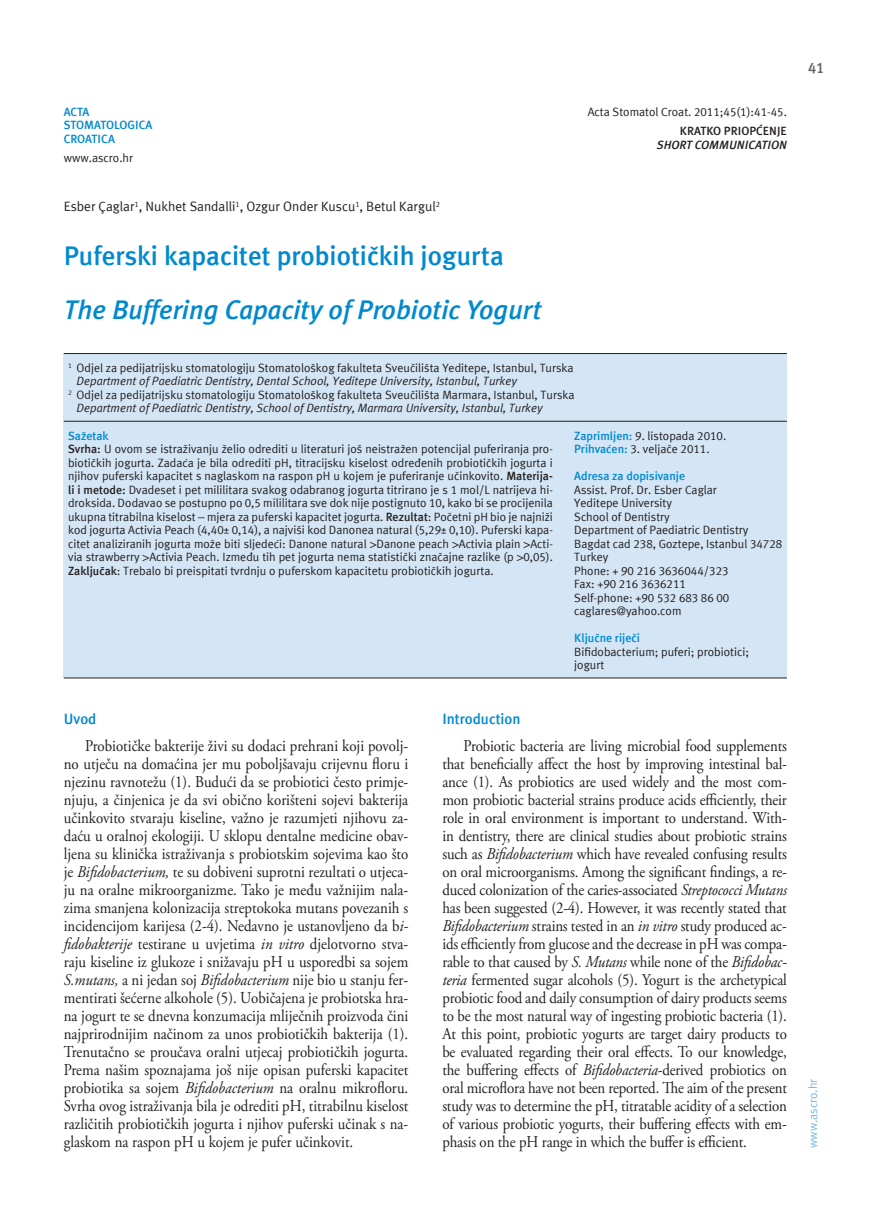
<style>
.page{position:relative;width:872px;height:1212px;background:#fff}
.page>*{position:absolute;margin:0;border:0;box-sizing:border-box;transform-origin:0 0}
.t1{font:italic 700 27px "Meta ASC";color:#0089cf}
.t2{font:700 27px "Meta ASC";color:#0089cf}
.t3{font:16.5px/18px "Adobe Garamond Pro";letter-spacing:-.01em;color:#231f20;text-align:justify;scale:.9 1}
.t4{font:700 15px "Meta ASC";color:#0089cf}
.t5{font:700 15px "Meta ASC";color:#636366}
.t6{font:13.5px "Meta ASC";color:#231f20}
.t7{font:12px/13.5px "Meta ASC";color:#231f20}
.t8{font:italic 12px "Meta ASC";color:#231f20}
.t9{font:700 12px/13.5px "Meta ASC";color:#0089cf}
.t10{font:italic 700 12px "Meta ASC";color:#231f20}
.t11{font:700 12px "Meta ASC";color:#231f20}
.t12{font:12px "Meta ASC";color:#77b6e4}
.s1{font-weight:700;color:#0089cf}
.s2{font-weight:700}
.s3{font-style:italic}
</style>
<div class="page">
<div style="left:64px;top:353px;width:723px;height:325px;background:#d4e6f6"></div>
<hr style="left:64px;top:353px;width:723px;height:1px;background:#231f20">
<hr style="left:64px;top:421px;width:723px;height:1px;background:#231f20">
<hr style="left:64px;top:678px;width:723px;height:1px;background:#231f20">
<p class="t9" style="left:64px;top:105px;width:90px">ACTA<br>STOMATOLOGICA<br>CROATICA</p>
<p class="t7" style="left:64px;top:151px;width:71px">www.ascro.hr</p>
<p class="t7" style="left:588px;top:105px;width:201px">Acta Stomatol Croat. 2011;45(1):41-45.</p>
<p class="t11" style="left:680px;top:124px;width:109px">KRATKO PRIOPĆENJE</p>
<p class="t10" style="left:657px;top:138px;width:132px">SHORT COMMUNICATION</p>
<p class="t6" style="left:64px;top:199px;width:378px">Esber Çaglar<sup>1</sup>, Nukhet Sandalli<sup>1</sup>, Ozgur Onder Kuscu<sup>1</sup>, Betul Kargul<sup>2</sup></p>
<h1 class="t2" style="left:64px;top:240px;width:441px">Puferski kapacitet probiotičkih jogurta</h1>
<h1 class="t1" style="left:64px;top:294px;width:479px">The Buffering Capacity of Probiotic Yogurt</h1>
<p class="t7" style="left:68px;top:361px;width:507px"><sup>1</sup> Odjel za pedijatrijsku stomatologiju Stomatološkog fakulteta Sveučilišta Yeditepe, Istanbul, Turska</p>
<p class="t8" style="left:77px;top:374px;width:442px">Department of Paediatric Dentistry, Dental School, Yeditepe University, Istanbul, Turkey</p>
<p class="t7" style="left:68px;top:388px;width:508px"><sup>2</sup> Odjel za pedijatrijsku stomatologiju Stomatološkog fakulteta Sveučilišta Marmara, Istanbul, Turska</p>
<p class="t8" style="left:77px;top:401px;width:468px">Department of Paediatric Dentistry, School of Dentistry, Marmara University, Istanbul, Turkey</p>
<p class="t7" style="left:68px;top:428px;width:486px"><span class="s1">Sažetak<br></span><span class="s2">Svrha:</span> U ovom se istraživanju želio odrediti u literaturi još neistražen potencijal puferiranja pro&shy;biotičkih jogurta. Zadaća je bila odrediti pH, titracijsku kiselost određenih probiotičkih jogurta i njihov puferski kapacitet s naglaskom na raspon pH u kojem je puferiranje učinkovito. <span class="s2">Materija&shy;li i metode:</span> Dvadeset i pet mililitara svakog odabranog jogurta titrirano je s 1 mol/L natrijeva hi&shy;droksida. Dodavao se postupno po 0,5 mililitara sve dok nije postignuto 10, kako bi se procijenila ukupna titrabilna kiselost – mjera za puferski kapacitet jogurta. <span class="s2">Rezultat</span>: Početni pH bio je najniži kod jogurta Activia Peach (4,40± 0,14), a najviši kod Danonea natural (5,29± 0,10). Puferski kapa&shy;citet analiziranih jogurta može biti sljedeći: Danone natural &gt;Danone peach &gt;Activia plain &gt;Acti&shy;via strawberry &gt;Activia Peach. Između tih pet jogurta nema statistički značajne razlike (p &gt;0,05).<br><span class="s2">Zaključak</span>: Trebalo bi preispitati tvrdnju o puferskom kapacitetu probiotičkih jogurta.</p>
<p class="t7" style="left:574px;top:428px;width:153px"><span class="s1">Zaprimljen:</span> 9. listopada 2010.<br><span class="s1">Prihvaćen:</span> 3. veljače 2011.</p>
<p class="t9" style="left:574px;top:469px;width:112px">Adresa za dopisivanje</p>
<p class="t7" style="left:574px;top:482px;width:209px">Assist. Prof. Dr. Esber Caglar<br>Yeditepe University<br>School of Dentistry<br>Department of Paediatric Dentistry<br>Bagdat cad 238, Goztepe, Istanbul 34728<br>Turkey<br>Phone: + 90 216 3636044/323<br>Fax: +90 216 3636211<br>Self-phone: +90 532 683 86 00 caglares@yahoo.com</p>
<p class="t9" style="left:574px;top:631px;width:67px">Ključne riječi</p>
<p class="t7" style="left:574px;top:644px;width:176px">Bifidobacterium; puferi; probiotici; jogurt</p>
<p class="t4" style="left:64px;top:710px;width:34px">Uvod</p>
<p class="t3" style="left:64px;top:737px;width:384px;text-indent:21px">Probiotičke bakterije živi su dodaci prehrani koji povolj&shy;no utječu na domaćina jer mu poboljšavaju crijevnu floru i njezinu ravnotežu (1). Budući da se probiotici često primje&shy;njuju, a činjenica je da svi obično korišteni sojevi bakterija učinkovito stvaraju kiseline, važno je razumjeti njihovu za&shy;daću u oralnoj ekologiji. U sklopu dentalne medicine obav&shy;ljena su klinička istraživanja s probiotskim sojevima kao što je <span class="s3">Bifidobacterium,</span> te su dobiveni suprotni rezultati o utjeca&shy;ju na oralne mikroorganizme. Tako je među važnijim nala&shy;zima smanjena kolonizacija streptokoka mutans povezanih s incidencijom karijesa (2-4). Nedavno je ustanovljeno da b<span class="s3">i&shy;fidobakterije</span> testirane u uvjetima <span class="s3">in vitro</span> djelotvorno stva&shy;raju kiseline iz glukoze i snižavaju pH u usporedbi sa sojem <span class="s3">S.mutans,</span> a ni jedan soj <span class="s3">Bifidobacterium</span> nije bio u stanju fer&shy;mentirati šećerne alkohole (5). Uobičajena je probiotska hra&shy;na jogurt te se dnevna konzumacija mliječnih proizvoda čini najprirodnijim načinom za unos probiotičkih bakterija (1).<br>Trenutačno se proučava oralni utjecaj probiotičkih jogurta.<br>Prema našim spoznajama još nije opisan puferski kapacitet probiotika sa sojem <span class="s3">Bifidobacterium</span> na oralnu mikrofloru.<br>Svrha ovog istraživanja bila je odrediti pH, titrabilnu kiselost različitih probiotičkih jogurta i njihov puferski učinak s na&shy;glaskom na raspon pH u kojem je pufer učinkovit.</p>
<p class="t4" style="left:442px;top:710px;width:80px">Introduction</p>
<p class="t3" style="left:442px;top:737px;width:384px;text-indent:21px">Probiotic bacteria are living microbial food supplements that beneficially affect the host by improving intestinal bal&shy;ance (1). As probiotics are used widely and the most com&shy;mon probiotic bacterial strains produce acids efficiently, their role in oral environment is important to understand. With&shy;in dentistry, there are clinical studies about probiotic strains such as <span class="s3">Bifidobacterium</span> which have revealed confusing results on oral microorganisms. Among the significant findings, a re&shy;duced colonization of the caries-associated <span class="s3">Streptococci Mutans </span>has been suggested (2-4). However, it was recently stated that <span class="s3">Bifidobacterium</span> strains tested in an <span class="s3">in vitro</span> study produced ac&shy;ids efficiently from glucose and the decrease in pH was compa&shy;rable to that caused by <span class="s3">S. Mutans</span> while none of the <span class="s3">Bifidobac&shy;teria</span> fermented sugar alcohols (5). Yogurt is the archetypical probiotic food and daily consumption of dairy products seems to be the most natural way of ingesting probiotic bacteria (1).<br>At this point, probiotic yogurts are target dairy products to be evaluated regarding their oral effects. To our knowledge, the buffering effects of <span class="s3">Bifidobacteria</span>-derived probiotics on oral microflora have not been reported. The aim of the present study was to determine the pH, titratable acidity of a selection of various probiotic yogurts, their buffering effects with em&shy;phasis on the pH range in which the buffer is efficient.</p>
<p class="t5" style="left:808px;top:59px;width:18px">41</p>
<p class="t12" style="left:806px;top:1148px;width:71px;rotate:-90deg">www.ascro.hr</p>
</div>
